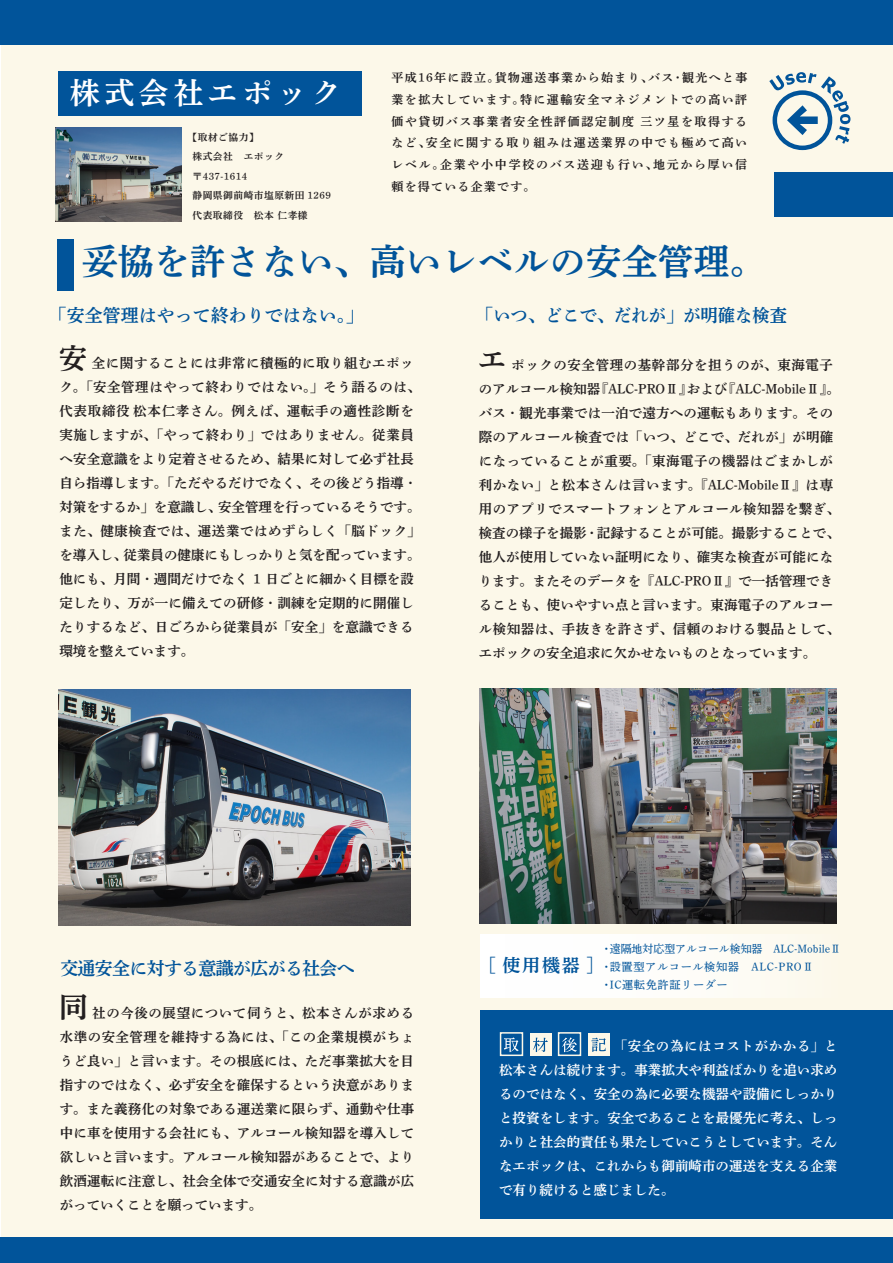
<style>
.page{position:relative;width:893px;height:1263px;background:#fff}
.page>*{position:absolute;margin:0;border:0;box-sizing:border-box;transform-origin:0 0}
.t1{font:36px "DNP Shuei Y Min Std B";color:#01549a}
.t2{font:30px "DNP Shuei Y Min Std B";letter-spacing:.15em;color:#fff}
.t3{font:18px "DNP Shuei Y Min Std B";color:#01549a}
.t4{font:18px "DNP Shuei Y Min Std B";color:#01549a;scale:.96 1}
.t5{font:18px "DNP Shuei Y Min Std B";letter-spacing:-.04em;color:#01549a}
.t6{font:13.5px/24px "DNP Shuei Y Min Std B";letter-spacing:.01em;color:#231f20}
.t7{font:13.5px/24px "DNP Shuei Y Min Std B";letter-spacing:.005em;color:#fff;text-align:justify}
.t8{font:12px/21.8px "DNP Shuei Y Min Std B";letter-spacing:.14em;color:#231f20;text-align:justify}
.t9{font:11.25px/18px "DNP Shuei Y Min Std M";letter-spacing:.05em;color:#01549a}
.t10{font:9.75px/19.5px "DNP Shuei Y Min Std B";letter-spacing:.05em;color:#231f20}
.s1{font-size:28.5px}
</style>
<div class="page">
<div style="left:1px;top:0;width:892px;height:1263px;background:#fcf8e9"></div>
<div style="left:0;top:0;width:893px;height:44px;background:#01549a"></div>
<div style="left:481px;top:1010px;width:412px;height:208px;background:#01549a"></div>
<div style="left:57px;top:239px;width:17px;height:51px;background:#01549a"></div>
<div style="left:775px;top:172px;width:118px;height:45px;background:#01549a"></div>
<div style="left:0;top:1238px;width:893px;height:25px;background:#01549a"></div>
<div style="left:773px;top:90px;width:59px;height:60px;border:4px solid #01549a;border-radius:50%"></div>
<svg style="left:769px;top:72px;width:81px;height:72px"></svg>
<div style="left:58px;top:71px;width:303px;height:44px;background:#01549a"></div>
<div style="left:500px;top:1032px;width:23px;height:24px;border:2px solid #fcf8e9"></div>
<div style="left:530px;top:1033px;width:21px;height:22px;background:#fcf8e9"></div>
<div style="left:558px;top:1032px;width:23px;height:24px;border:2px solid #fcf8e9"></div>
<div style="left:588px;top:1033px;width:21px;height:22px;background:#fcf8e9"></div>
<svg style="left:504px;top:1037px;width:15px;height:15px"></svg>
<svg style="left:533px;top:1037px;width:15px;height:15px"></svg>
<svg style="left:562px;top:1037px;width:15px;height:15px"></svg>
<svg style="left:591px;top:1037px;width:15px;height:15px"></svg>
<div style="left:480px;top:935px;width:363px;height:62px;background:linear-gradient(to right,#fff,#fcf9ed)"></div>
<img style="left:59px;top:689px;width:352px;height:236px">
<img style="left:479px;top:688px;width:357px;height:235px">
<img style="left:55px;top:128px;width:127px;height:94px">
<h2 class="t2" style="left:70px;top:71px;width:273px">株式会社エポック</h2>
<p class="t10" style="left:192px;top:127px;width:140px;text-indent:-5px">【取材ご協力】<br>株式会社　エポック〒437-1614<br>静岡県御前崎市塩原新田 1269代表取締役　松本 仁孝様</p>
<p class="t8" style="left:392px;top:66px;width:357px">平成16年に設立。貨物運送事業から始まり、バス・観光へと事業を拡大しています。特に運輸安全マネジメントでの高い評価や貸切バス事業者安全性評価認定制度 三ツ星を取得するなど、安全に関する取り組みは運送業界の中でも極めて高いレベル。企業や小中学校のバス送迎も行い、地元から厚い信頼を得ている企業です。</p>
<h1 class="t1" style="left:82px;top:236px;width:685px">妥協を許さない、高いレベルの安全管理。</h1>
<h3 class="t3" style="left:49px;top:303px;width:316px">「安全管理はやって終わりではない。」</h3>
<h3 class="t4" style="left:476px;top:303px;width:325px">「いつ、どこで、だれが」が明確な検査</h3>
<p class="t6" style="left:59px;top:351px;width:363px"><span class="s1">安</span>全に関することには非常に積極的に取り組むエポック。「安全管理はやって終わりではない。」そう語るのは、代表取締役 松本仁孝さん。例えば、運転手の適性診断を実施しますが、「やって終わり」ではありません。従業員へ安全意識をより定着させるため、結果に対して必ず社長自ら指導します。「ただやるだけでなく、その後どう指導・対策をするか」を意識し、安全管理を行っているそうです。また、健康検査では、運送業ではめずらしく「脳ドック」を導入し、従業員の健康にもしっかりと気を配っています。他にも、月間・週間だけでなく 1 日ごとに細かく目標を設定したり、万が一に備えての研修・訓練を定期的に開催したりするなど、日ごろから従業員が「安全」を意識できる環境を整えています。</p>
<p class="t6" style="left:478px;top:352px;width:363px"><span class="s1">エ</span>ポックの安全管理の基幹部分を担うのが、東海電子のアルコール検知器『ALC-PROⅡ』および『ALC-MobileⅡ』。バス・観光事業では一泊で遠方への運転もあります。その際のアルコール検査では「いつ、どこで、だれが」が明確になっていることが重要。「東海電子の機器はごまかしが利かない」と松本さんは言います。『ALC-MobileⅡ』は専用のアプリでスマートフォンとアルコール検知器を繋ぎ、検査の様子を撮影・記録することが可能。撮影することで、他人が使用していない証明になり、確実な検査が可能になります。またそのデータを『ALC-PROⅡ』で一括管理できることも、使いやすい点と言います。東海電子のアルコール検知器は、手抜きを許さず、信頼のおける製品として、エポックの安全追求に欠かせないものとなっています。</p>
<h3 class="t5" style="left:60px;top:955px;width:296px">交通安全に対する意識が広がる社会へ</h3>
<p class="t6" style="left:59px;top:1000px;width:357px;text-align:justify"><span class="s1">同</span>社の今後の展望について伺うと、松本さんが求める水準の安全管理を維持する為には、「この企業規模がちょうど良い」と言います。その根底には、ただ事業拡大を目指すのではなく、必ず安全を確保するという決意があります。また義務化の対象である運送業に限らず、通勤や仕事中に車を使用する会社にも、アルコール検知器を導入して欲しいと言います。アルコール検知器があることで、より飲酒運転に注意し、社会全体で交通安全に対する意識が広がっていくことを願っています。</p>
<h3 class="t3" style="left:488px;top:953px;width:108px">[ 使用機器 ]</h3>
<p class="t9" style="left:601px;top:939px;width:242px">・遠隔地対応型アルコール検知器　ALC-MobileⅡ・設置型アルコール検知器　ALC-PROⅡ<br>・IC運転免許証リーダー</p>
<p class="t7" style="left:499px;top:1033px;width:340px;text-indent:115px">「安全の為にはコストがかかる」と松本さんは続けます。事業拡大や利益ばかりを追い求めるのではなく、安全の為に必要な機器や設備にしっかりと投資をします。安全であることを最優先に考え、しっかりと社会的責任も果たしていこうとしています。そんなエポックは、これからも御前崎市の運送を支える企業で有り続けると感じました。</p>
</div>
